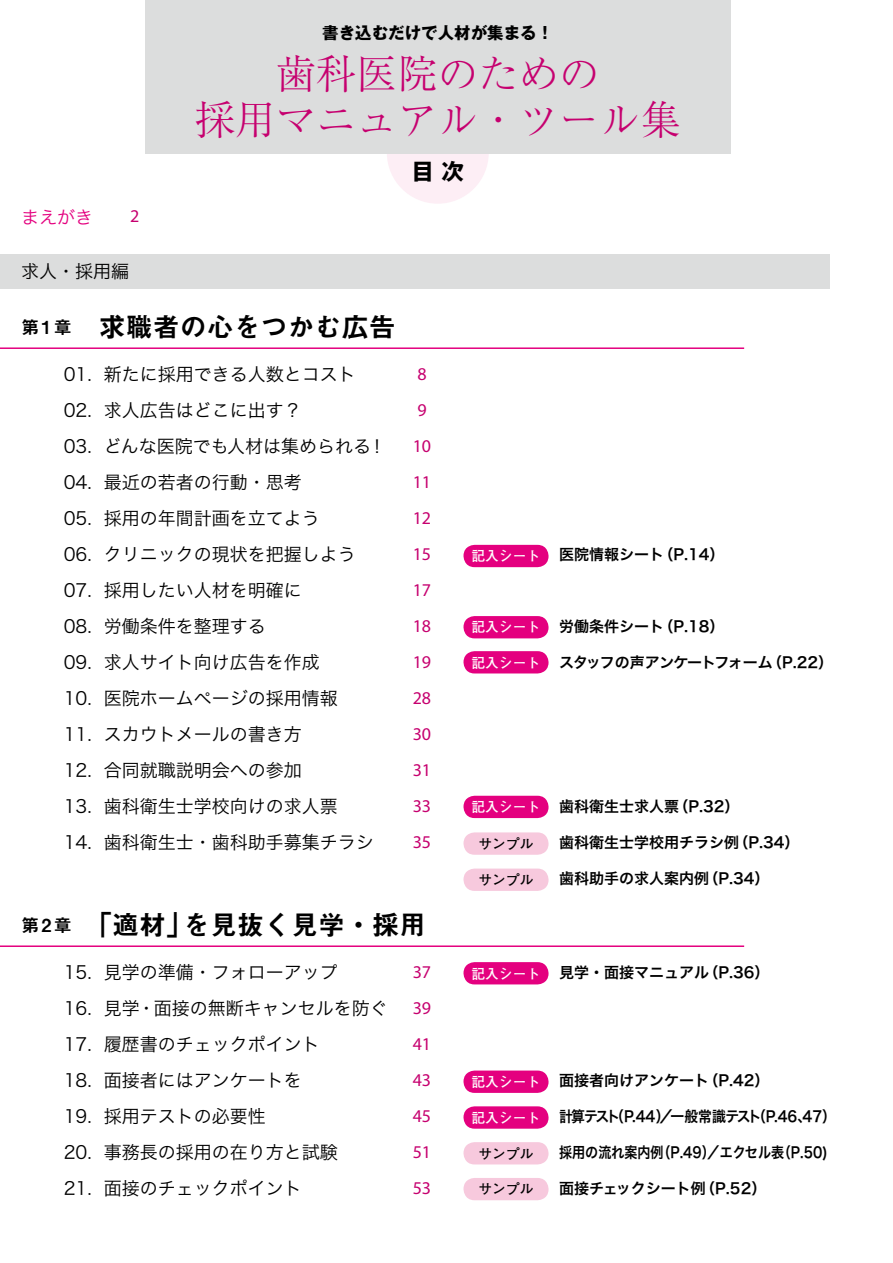
<style>
.page{position:relative;width:893px;height:1263px;background:#fff}
.page>*{position:absolute;margin:0;border:0;box-sizing:border-box;transform-origin:0 0}
.t1{font:300 40.5px/46.5px "Ryumin Pro";color:#c6006f;text-align:center}
.t2{font:27px "Midashi Go Pro MB31";color:#000}
.t3{font:700 22.5px "Gothic MB101 Pro";color:#000}
.t4{font:18px "Hira Kaku Pro W3";color:#000}
.t5{font:18px/36px "Myriad Pro";color:#c6006f}
.t6{font:18px "Hira Kaku Pro W3";color:#e4007f}
.t7{font:700 16.5px "Gothic MB101 Pro";color:#000}
.t8{font:15px "Hira Kaku Pro W6";color:#000}
.t9{font:15px "Hira Kaku Pro W6";letter-spacing:-.02em;color:#000;scale:.92 1}
.t10{font:15px "Hira Kaku Pro W6";color:#000;scale:.87 1}
.t11{font:15px "Hira Kaku Pro W6";letter-spacing:-.06em;color:#000}
.t12{font:700 13.8px "Futo Go B101 Pro";color:#fff}
.t13{font:700 13.8px "Futo Go B101 Pro";color:#000}
.s1{font-size:18px}
</style>
<div class="page">
<div style="left:387px;top:102px;width:102px;height:102px;background:#fdeef5;border-radius:50%"></div>
<div style="left:145px;top:0;width:586px;height:153px;background:#dcdddd"></div>
<hr style="left:0;top:347px;width:744px;height:2px;background:#e4007f">
<div style="left:463px;top:545px;width:86px;height:22px;background:#e4007f;border-radius:11px"></div>
<div style="left:463px;top:832px;width:86px;height:23px;background:#f7c9dd;border-radius:11px"></div>
<div style="left:463px;top:616px;width:86px;height:22px;background:#e4007f;border-radius:11px"></div>
<div style="left:463px;top:796px;width:86px;height:22px;background:#e4007f;border-radius:11px"></div>
<div style="left:463px;top:868px;width:86px;height:23px;background:#f7c9dd;border-radius:11px"></div>
<hr style="left:0;top:945px;width:744px;height:2px;background:#e4007f">
<div style="left:463px;top:962px;width:86px;height:22px;background:#e4007f;border-radius:11px"></div>
<div style="left:463px;top:1070px;width:86px;height:23px;background:#e4007f;border-radius:11px"></div>
<div style="left:463px;top:1106px;width:86px;height:23px;background:#e4007f;border-radius:11px"></div>
<div style="left:463px;top:1142px;width:86px;height:22px;background:#f7c9dd;border-radius:11px"></div>
<div style="left:463px;top:1178px;width:86px;height:22px;background:#f7c9dd;border-radius:11px"></div>
<div style="left:0;top:254px;width:829px;height:34px;background:#dcdddd"></div>
<div style="left:463px;top:651px;width:86px;height:22px;background:#e4007f;border-radius:11px"></div>
<p class="t7" style="left:322px;top:19px;width:232px">書き込むだけで人材が集まる！</p>
<h1 class="t1" style="left:195px;top:47px;width:487px">歯科医院のための<br>採用マニュアル・ツール集</h1>
<p class="t6" style="left:21px;top:201px;width:73px">まえがき</p>
<p class="t5" style="left:130px;top:197px;width:11px">2</p>
<p class="t4" style="left:21px;top:256px;width:110px">求人・採用編</p>
<h2 class="t2" style="left:21px;top:305px;width:376px"><span class="s1">第1章</span>　求職者の心をつかむ広告</h2>
<p class="t4" style="left:64px;top:358px;width:293px">01. 新たに採用できる人数とコスト</p>
<p class="t4" style="left:64px;top:394px;width:239px">02. 求人広告はどこに出す？</p>
<p class="t4" style="left:64px;top:430px;width:324px">03. どんな医院でも人材は集められる！</p>
<p class="t4" style="left:64px;top:466px;width:240px">04. 最近の若者の行動・思考</p>
<p class="t4" style="left:64px;top:502px;width:257px">05. 採用の年間計画を立てよう</p>
<p class="t4" style="left:64px;top:538px;width:293px">06. クリニックの現状を把握しよう</p>
<p class="t4" style="left:64px;top:574px;width:239px">07. 採用したい人材を明確に</p>
<p class="t4" style="left:64px;top:610px;width:203px">08. 労働条件を整理する</p>
<p class="t4" style="left:64px;top:646px;width:257px">09. 求人サイト向け広告を作成</p>
<p class="t4" style="left:64px;top:682px;width:275px">10. 医院ホームページの採用情報</p>
<p class="t4" style="left:64px;top:718px;width:239px">11. スカウトメールの書き方</p>
<p class="t4" style="left:64px;top:754px;width:239px">12. 合同就職説明会への参加</p>
<p class="t4" style="left:64px;top:790px;width:275px">13. 歯科衛生士学校向けの求人票</p>
<p class="t4" style="left:64px;top:826px;width:312px">14. 歯科衛生士・歯科助手募集チラシ</p>
<p class="t3" style="left:412px;top:153px;width:54px">目 次</p>
<p class="t5" style="left:413px;top:356px;width:20px">8<br>9<br>10<br>11<br>12<br>15<br>17<br>18<br>19<br>28<br>30<br>31<br>33<br>35</p>
<p class="t12" style="left:471px;top:545px;width:71px">記入シート</p>
<p class="t8" style="left:559px;top:540px;width:167px">医院情報シート（P.14）</p>
<p class="t12" style="left:471px;top:616px;width:71px">記入シート</p>
<p class="t12" style="left:471px;top:651px;width:71px">記入シート</p>
<p class="t8" style="left:559px;top:612px;width:167px">労働条件シート（P.18）</p>
<p class="t11" style="left:559px;top:648px;width:276px">スタッフの声アンケートフォーム（P.22）</p>
<p class="t12" style="left:471px;top:796px;width:71px">記入シート</p>
<p class="t13" style="left:478px;top:832px;width:57px">サンプル</p>
<p class="t8" style="left:559px;top:792px;width:182px">歯科衛生士求人票（P.32）</p>
<p class="t8" style="left:559px;top:828px;width:242px">歯科衛生士学校用チラシ例（P.34）</p>
<p class="t13" style="left:478px;top:869px;width:57px">サンプル</p>
<p class="t8" style="left:559px;top:864px;width:212px">歯科助手の求人案内例（P.34）</p>
<h2 class="t2" style="left:21px;top:903px;width:406px"><span class="s1">第2章</span>　「適材」を見抜く見学・採用</h2>
<p class="t5" style="left:413px;top:954px;width:20px;text-align:justify">37<br>39<br>41<br>43<br>45<br>51<br>53</p>
<p class="t8" style="left:559px;top:958px;width:212px">見学・面接マニュアル（P.36）</p>
<p class="t4" style="left:64px;top:956px;width:275px">15. 見学の準備・フォローアップ</p>
<p class="t4" style="left:64px;top:992px;width:326px">16. 見学・面接の無断キャンセルを防ぐ</p>
<p class="t4" style="left:64px;top:1028px;width:257px">17. 履歴書のチェックポイント</p>
<p class="t4" style="left:64px;top:1064px;width:239px">18. 面接者にはアンケートを</p>
<p class="t4" style="left:64px;top:1100px;width:203px">19. 採用テストの必要性</p>
<p class="t4" style="left:64px;top:1136px;width:275px">20. 事務長の採用の在り方と試験</p>
<p class="t4" style="left:64px;top:1172px;width:239px">21. 面接のチェックポイント</p>
<p class="t12" style="left:471px;top:962px;width:71px">記入シート</p>
<p class="t8" style="left:559px;top:1066px;width:212px">面接者向けアンケート（P.42）</p>
<p class="t9" style="left:559px;top:1102px;width:302px">計算テスト（P.44）／一般常識テスト（P.46、47）</p>
<p class="t10" style="left:559px;top:1138px;width:310px">採用の流れ案内例（P.49）／エクセル表（P.50)</p>
<p class="t8" style="left:559px;top:1174px;width:209px">面接チェックシート例（P.52）</p>
<p class="t12" style="left:471px;top:1071px;width:71px">記入シート</p>
<p class="t12" style="left:471px;top:1106px;width:71px">記入シート</p>
<p class="t13" style="left:478px;top:1142px;width:57px">サンプル</p>
<p class="t13" style="left:478px;top:1178px;width:57px">サンプル</p>
</div>
